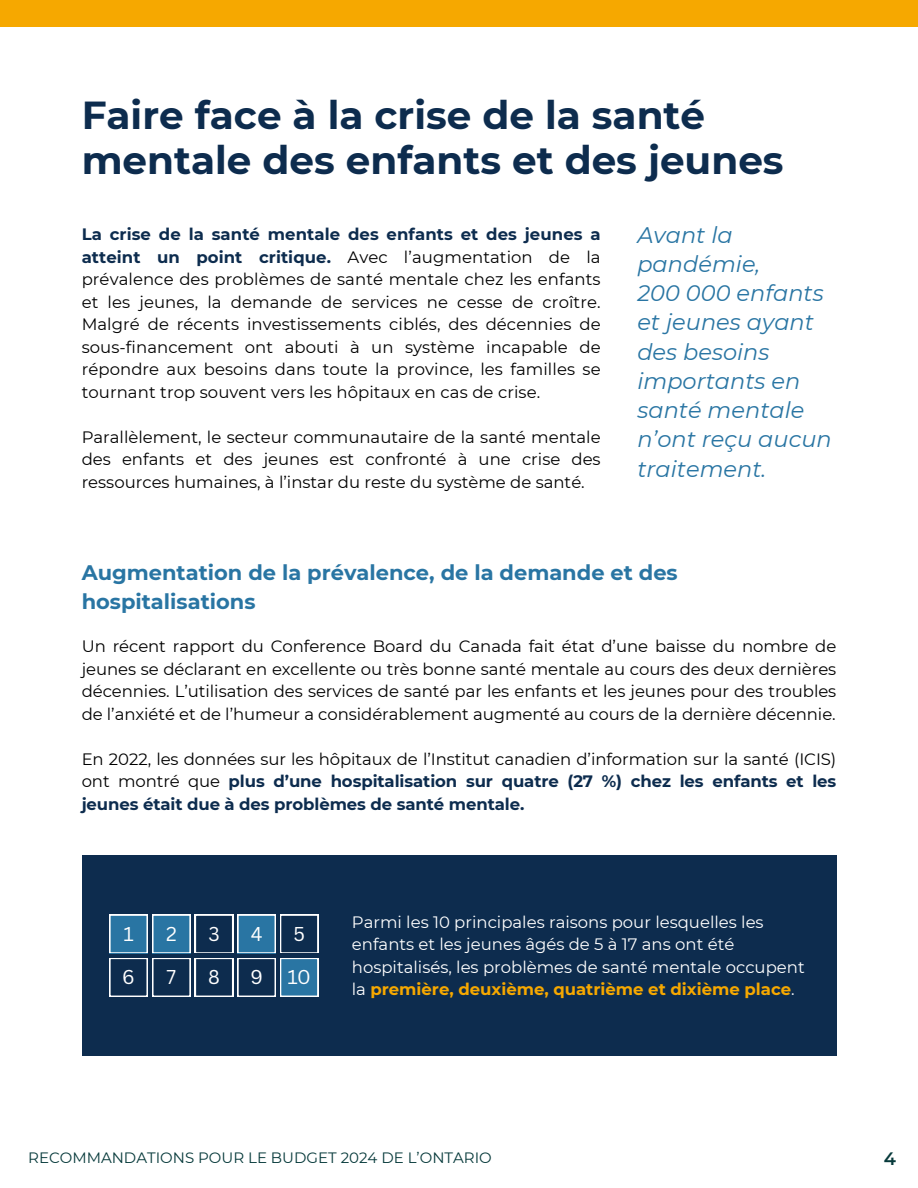
<style>
.page{position:relative;width:918px;height:1188px;background:#fff}
.page>*{position:absolute;margin:0;border:0;box-sizing:border-box;transform-origin:0 0}
.t1{font:700 39px/45px "Montserrat";color:#0d2c4e}
.t2{font:italic 22.5px/29.2px "Montserrat";color:#2975a3}
.t3{font:700 21px/29.2px "Montserrat";color:#2975a3}
.t4{font:19.5px "Canva Sans";color:#fff}
.t5{font:600 18px "Montserrat";color:#073a3b}
.t6{font:16.5px/22.5px "Montserrat";color:#000;text-align:justify}
.t7{font:700 16.5px/22.5px "Montserrat";letter-spacing:-.005em;color:#0d2c4e;text-align:justify}
.t8{font:16.5px/22.5px "Montserrat";color:#fff}
.t9{font:15px "Montserrat";color:#073a3b}
.s1{font-weight:700;color:#0d2c4e}
.s2{font-weight:400;color:#000}
.s3{font-weight:700;color:#f6a800}
</style>
<div class="page">
<div style="left:0;top:0;width:918px;height:27px;background:#f6a800"></div>
<div style="left:82px;top:855px;width:755px;height:201px;background:#0d2c4e"></div>
<div style="left:280px;top:958px;width:38px;height:39px;background:#fff"></div>
<svg style="left:110px;top:915px;width:208px;height:81px"></svg>
<p class="t1" style="left:82px;top:92px;width:703px">Faire face à la crise de la santé mentale des enfants et des jeunes</p>
<h3 class="t6" style="left:82px;top:223px;width:520px"><span class="s1">La crise de la santé mentale des enfants et des jeunes a atteint un point critique.</span> Avec l’augmentation de la prévalence des problèmes de santé mentale chez les enfants et les jeunes, la demande de services ne cesse de croître.<br>Malgré de récents investissements ciblés, des décennies de sous-financement ont abouti à un système incapable de répondre aux besoins dans toute la province, les familles se tournant trop souvent vers les hôpitaux en cas de crise.</h3>
<h2 class="t6" style="left:82px;top:426px;width:521px">Parallèlement, le secteur communautaire de la santé mentale des enfants et des jeunes est confronté à une crise des ressources humaines, à l’instar du reste du système de santé.</h2>
<p class="t2" style="left:637px;top:220px;width:196px">Avant la pandémie,<br>200 000 enfants et jeunes ayant des besoins importants en santé mentale n’ont reçu aucun traitement.</p>
<p class="t3" style="left:82px;top:558px;width:598px">Augmentation de la prévalence, de la demande et des hospitalisations</p>
<p class="t6" style="left:82px;top:635px;width:756px">Un récent rapport du Conference Board du Canada fait état d’une baisse du nombre de jeunes se déclarant en excellente ou très bonne santé mentale au cours des deux dernières décennies. L’utilisation des services de santé par les enfants et les jeunes pour des troubles de l’anxiété et de l’humeur a considérablement augmenté au cours de la dernière décennie.</p>
<p class="t7" style="left:82px;top:748px;width:756px"><span class="s2">En 2022, les données sur les hôpitaux de l’Institut canadien d’information sur la santé (ICIS) ont montré que</span> plus d’une hospitalisation sur quatre (27 %) chez les enfants et les jeunes était due à des problèmes de santé mentale.</p>
<p class="t4" style="left:123px;top:920px;width:12px">1</p>
<p class="t4" style="left:166px;top:920px;width:12px">2</p>
<p class="t4" style="left:208px;top:920px;width:13px">3</p>
<p class="t4" style="left:251px;top:920px;width:13px">4</p>
<p class="t4" style="left:293px;top:920px;width:13px">5</p>
<p class="t4" style="left:122px;top:963px;width:14px">6</p>
<p class="t4" style="left:167px;top:963px;width:11px">7</p>
<p class="t4" style="left:208px;top:963px;width:13px">8</p>
<p class="t4" style="left:250px;top:963px;width:14px">9</p>
<h4 class="t4" style="left:288px;top:963px;width:25px">10</h4>
<p class="t8" style="left:352px;top:910px;width:454px">Parmi les 10 principales raisons pour lesquelles les enfants et les jeunes âgés de 5 à 17 ans ont été hospitalisés, les problèmes de santé mentale occupent la <span class="s3">première, deuxième, quatrième et dixième place</span>.</p>
<h1 class="t9" style="left:28px;top:1148px;width:465px">RECOMMANDATIONS POUR LE BUDGET 2024 DE L’ONTARIO</h1>
<p class="t5" style="left:884px;top:1147px;width:14px">4</p>
</div>
